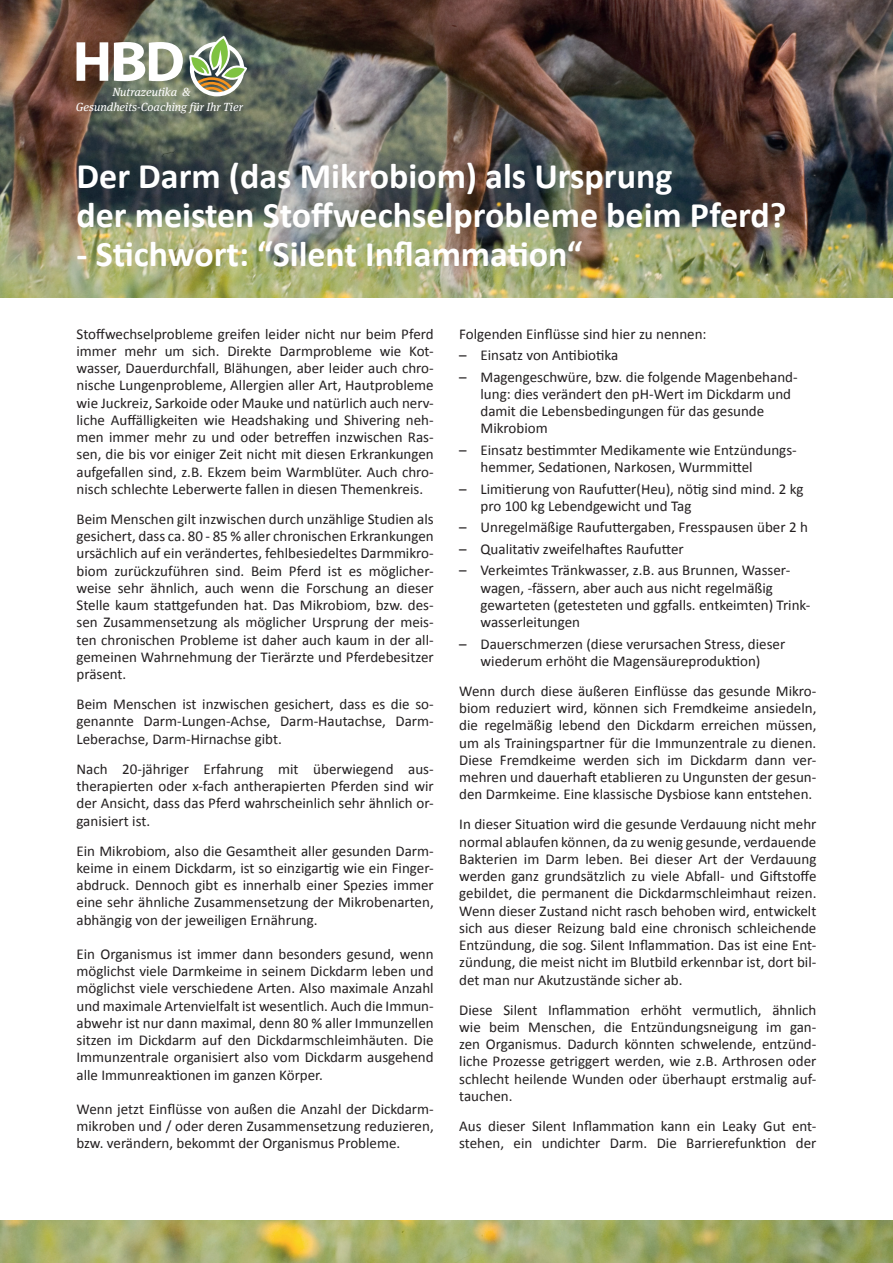
<style>
.page{position:relative;width:893px;height:1263px;background:#fff}
.page>*{position:absolute;margin:0;border:0;box-sizing:border-box;transform-origin:0 0}
.t1{font:700 36px/39px "Calibri";color:#fff}
.t2{font:15px/17.2px "Calibri";color:#231f20;text-align:justify}
.t3{font:italic 11.85px/14.7px "Meta Serif Pro";color:#fff}
</style>
<div class="page">
<img style="left:0;top:0;width:893px;height:298px">
<img style="left:0;top:1220px;width:893px;height:43px">
<svg style="left:77px;top:42px;width:31px;height:39px"></svg>
<svg style="left:114px;top:42px;width:69px;height:39px"></svg>
<svg style="left:189px;top:36px;width:58px;height:60px"></svg>
<p class="t3" style="left:76px;top:84px;width:169px;text-indent:37px">Nutrazeutika &amp;<br>Gesundheits-Coaching für Ihr Tier</p>
<h1 class="t1" style="left:77px;top:155px;width:712px">Der Darm (das Mikrobiom) als Ursprung<br>der meisten Stoffwechselprobleme beim Pferd?</h1>
<h1 class="t1" style="left:77px;top:233px;width:508px">- Stichwort: “Silent Inflammation“</h1>
<p class="t2" style="left:77px;top:325px;width:359px">Stoffwechselprobleme greifen leider nicht nur beim Pferd immer mehr um sich. Direkte Darmprobleme wie Kot&shy;wasser, Dauerdurchfall, Blähungen, aber leider auch chro&shy;nische Lungenprobleme, Allergien aller Art, Hautprobleme wie Juckreiz, Sarkoide oder Mauke und natürlich auch nerv&shy;liche Auffälligkeiten wie Headshaking und Shivering neh&shy;men immer mehr zu und oder betreffen inzwischen Ras&shy;sen, die bis vor einiger Zeit nicht mit diesen Erkrankungen aufgefallen sind, z.B. Ekzem beim Warmblüter. Auch chro&shy;nisch schlechte Leberwerte fallen in diesen Themenkreis.</p>
<p class="t2" style="left:77px;top:510px;width:359px">Beim Menschen gilt inzwischen durch unzählige Studien als gesichert, dass ca. 80 - 85 % aller chronischen Erkrankungen ursächlich auf ein verändertes, fehlbesiedeltes Darmmikro&shy;biom zurückzuführen sind. Beim Pferd ist es möglicher&shy;weise sehr ähnlich, auch wenn die Forschung an dieser Stelle kaum stattgefunden hat. Das Mikrobiom, bzw. des&shy;sen Zusammensetzung als möglicher Ursprung der meis&shy;ten chronischen Probleme ist daher auch kaum in der all&shy;gemeinen Wahrnehmung der Tierärzte und Pferdebesitzer präsent.</p>
<p class="t2" style="left:77px;top:695px;width:359px">Beim Menschen ist inzwischen gesichert, dass es die so&shy;genannte Darm-Lungen-Achse, Darm-Hautachse, Darm-Leberachse, Darm-Hirnachse gibt.</p>
<p class="t2" style="left:77px;top:760px;width:359px">Nach 20-jähriger Erfahrung mit überwiegend aus&shy;therapierten oder x-fach antherapierten Pferden sind wir der Ansicht, dass das Pferd wahrscheinlich sehr ähnlich or&shy;ganisiert ist.</p>
<p class="t2" style="left:77px;top:841px;width:359px">Ein Mikrobiom, also die Gesamtheit aller gesunden Darm&shy;keime in einem Dickdarm, ist so einzigartig wie ein Finger&shy;abdruck. Dennoch gibt es innerhalb einer Spezies immer eine sehr ähnliche Zusammensetzung der Mikrobenarten, abhängig von der jeweiligen Ernährung.</p>
<p class="t2" style="left:77px;top:945px;width:359px">Ein Organismus ist immer dann besonders gesund, wenn möglichst viele Darmkeime in seinem Dickdarm leben und möglichst viele verschiedene Arten. Also maximale Anzahl und maximale Artenvielfalt ist wesentlich. Auch die Immun&shy;abwehr ist nur dann maximal, denn 80 % aller Immunzellen sitzen im Dickdarm auf den Dickdarmschleimhäuten. Die Immunzentrale organisiert also vom Dickdarm ausgehend alle Immunreaktionen im ganzen Körper.</p>
<p class="t2" style="left:77px;top:1100px;width:359px">Wenn jetzt Einflüsse von außen die Anzahl der Dickdarm&shy;mikroben und / oder deren Zusammensetzung reduzieren, bzw. verändern, bekommt der Organismus Probleme.</p>
<p class="t2" style="left:459px;top:325px;width:249px">Folgenden Einflüsse sind hier zu nennen:</p>
<p class="t2" style="left:459px;top:346px;width:161px">– Einsatz von Antibiotika</p>
<p class="t2" style="left:480px;top:368px;width:319px;text-align:left;text-indent:-21px">– Magengeschwüre, bzw. die folgende Magenbehand&shy;lung: dies verändert den pH-Wert im Dickdarm und damit die Lebensbedingungen für das gesunde Mikrobiom</p>
<p class="t2" style="left:480px;top:441px;width:318px;text-indent:-21px">– Einsatz bestimmter Medikamente wie Entzündungs&shy;hemmer, Sedationen, Narkosen, Wurmmittel</p>
<p class="t2" style="left:480px;top:480px;width:325px;text-indent:-21px">– Limitierung von Raufutter(Heu), nötig sind mind. 2 kg pro 100 kg Lebendgewicht und Tag</p>
<p class="t2" style="left:459px;top:518px;width:350px">– Unregelmäßige Raufuttergaben, Fresspausen über 2 h</p>
<p class="t2" style="left:459px;top:540px;width:226px">– Qualitativ zweifelhaftes Raufutter</p>
<p class="t2" style="left:480px;top:561px;width:331px;text-align:left;text-indent:-21px">– Verkeimtes Tränkwasser, z.B. aus Brunnen, Wasser&shy;wagen, -fässern, aber auch aus nicht regelmäßig gewarteten (getesteten und ggfalls. entkeimten) Trink&shy;wasserleitungen</p>
<p class="t2" style="left:459px;top:635px;width:327px;text-align:center">– Dauerschmerzen (diese verursachen Stress, dieser wiederum erhöht die Magensäureproduktion)</p>
<p class="t2" style="left:459px;top:682px;width:359px">Wenn durch diese äußeren Einflüsse das gesunde Mikro&shy;biom reduziert wird, können sich Fremdkeime ansiedeln, die regelmäßig lebend den Dickdarm erreichen müssen, um als Trainingspartner für die Immunzentrale zu dienen.<br>Diese Fremdkeime werden sich im Dickdarm dann ver&shy;mehren und dauerhaft etablieren zu Ungunsten der gesun&shy;den Darmkeime. Eine klassische Dysbiose kann entstehen.</p>
<p class="t2" style="left:459px;top:815px;width:359px">In dieser Situation wird die gesunde Verdauung nicht mehr normal ablaufen können, da zu wenig gesunde, verdauende Bakterien im Darm leben. Bei dieser Art der Verdauung werden ganz grundsätzlich zu viele Abfall- und Giftstoffe gebildet, die permanent die Dickdarmschleimhaut reizen.<br>Wenn dieser Zustand nicht rasch behoben wird, entwickelt sich aus dieser Reizung bald eine chronisch schleichende Entzündung, die sog. Silent Inflammation. Das ist eine Ent&shy;zündung, die meist nicht im Blutbild erkennbar ist, dort bil&shy;det man nur Akutzustände sicher ab.</p>
<p class="t2" style="left:459px;top:1001px;width:359px">Diese Silent Inflammation erhöht vermutlich, ähnlich wie beim Menschen, die Entzündungsneigung im gan&shy;zen Organismus. Dadurch könnten schwelende, entzünd&shy;liche Prozesse getriggert werden, wie z.B. Arthrosen oder schlecht heilende Wunden oder überhaupt erstmalig auf&shy;tauchen.</p>
<p class="t2" style="left:459px;top:1117px;width:359px">Aus dieser Silent Inflammation kann ein Leaky Gut ent&shy;stehen, ein undichter Darm. Die Barrierefunktion der</p>
</div>
